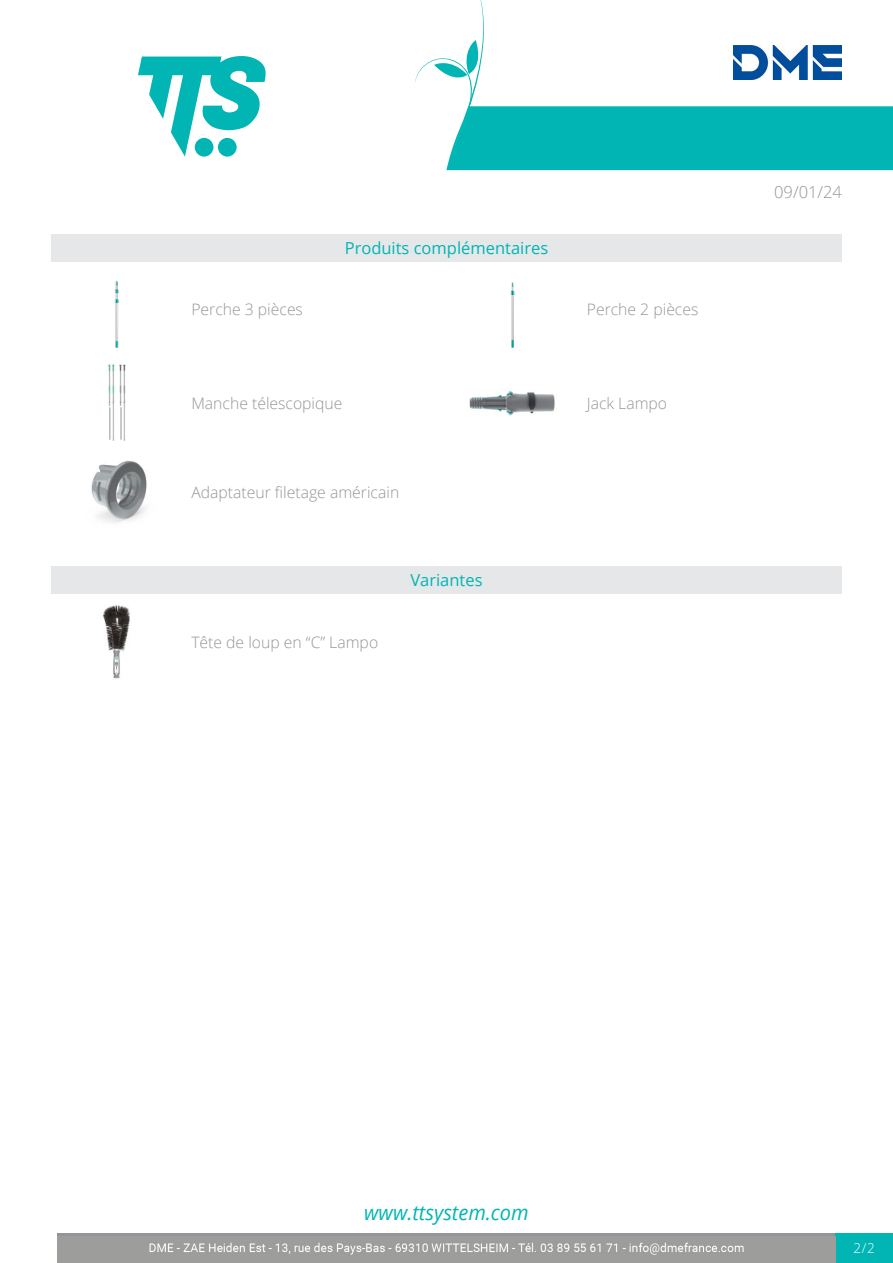
<style>
.page{position:relative;width:893px;height:1263px;background:#fff}
.page>*{position:absolute;margin:0;border:0;box-sizing:border-box;transform-origin:0 0}
.t1{font:italic 20.85px "Open Sans";color:#00b5b3;scale:.96 1}
.Titolo4{font:16.5px "Open Sans";color:#00b5b3}
.Titolo5{font:16.5px "Open Sans";color:#00b5b3}
.t2{font:300 16.5px "Open Sans";color:#939598}
.Nome{font:300 15.75px "Open Sans";color:#939598}
.t3{font:300 13.5px "Open Sans";color:#fff}
</style>
<div class="page">
<svg style="left:138px;top:56px;width:128px;height:101px"></svg>
<div style="left:57px;top:1233px;width:779px;height:30px;background:#9d9d9b"></div>
<div style="left:836px;top:1233px;width:57px;height:30px;background:#00b5b3"></div>
<svg style="left:415px;top:0;width:478px;height:170px"></svg>
<div style="left:51px;top:234px;width:791px;height:28px;background:#e6e7e9"></div>
<img style="left:115px;top:281px;width:4px;height:67px">
<img style="left:510px;top:282px;width:4px;height:66px">
<img style="left:108px;top:364px;width:7px;height:77px">
<img style="left:119px;top:364px;width:7px;height:77px">
<hr style="left:110px;top:407px;width:1px;height:33px;background:#939598">
<hr style="left:121px;top:407px;width:1px;height:33px;background:#939598">
<img style="left:469px;top:390px;width:86px;height:26px">
<img style="left:91px;top:460px;width:56px;height:63px">
<div style="left:51px;top:566px;width:791px;height:28px;background:#e6e7e9"></div>
<img style="left:103px;top:605px;width:27px;height:74px">
<img style="left:149px;top:1242px;width:595px;height:13px">
<p class="Titolo4" style="left:345px;top:237px;width:205px">Produits complémentaires</p>
<p class="Nome" style="left:191px;top:299px;width:113px">Perche 3 pièces</p>
<p class="Nome" style="left:587px;top:299px;width:113px">Perche 2 pièces</p>
<p class="Nome" style="left:191px;top:392px;width:153px">Manche télescopique</p>
<p class="Nome" style="left:587px;top:392px;width:82px">Jack Lampo</p>
<p class="Nome" style="left:191px;top:482px;width:209px">Adaptateur filetage américain</p>
<p class="Nome" style="left:191px;top:631px;width:188px">Tête de loup en “C” Lampo</p>
<p class="Titolo5" style="left:410px;top:569px;width:74px">Variantes</p>
<p class="t2" style="left:774px;top:180px;width:69px">09/01/24</p>
<h1 class="t1" style="left:364px;top:1198px;width:173px">www.ttsystem.com</h1>
<p class="t3" style="left:854px;top:1239px;width:23px">2/2</p>
</div>
